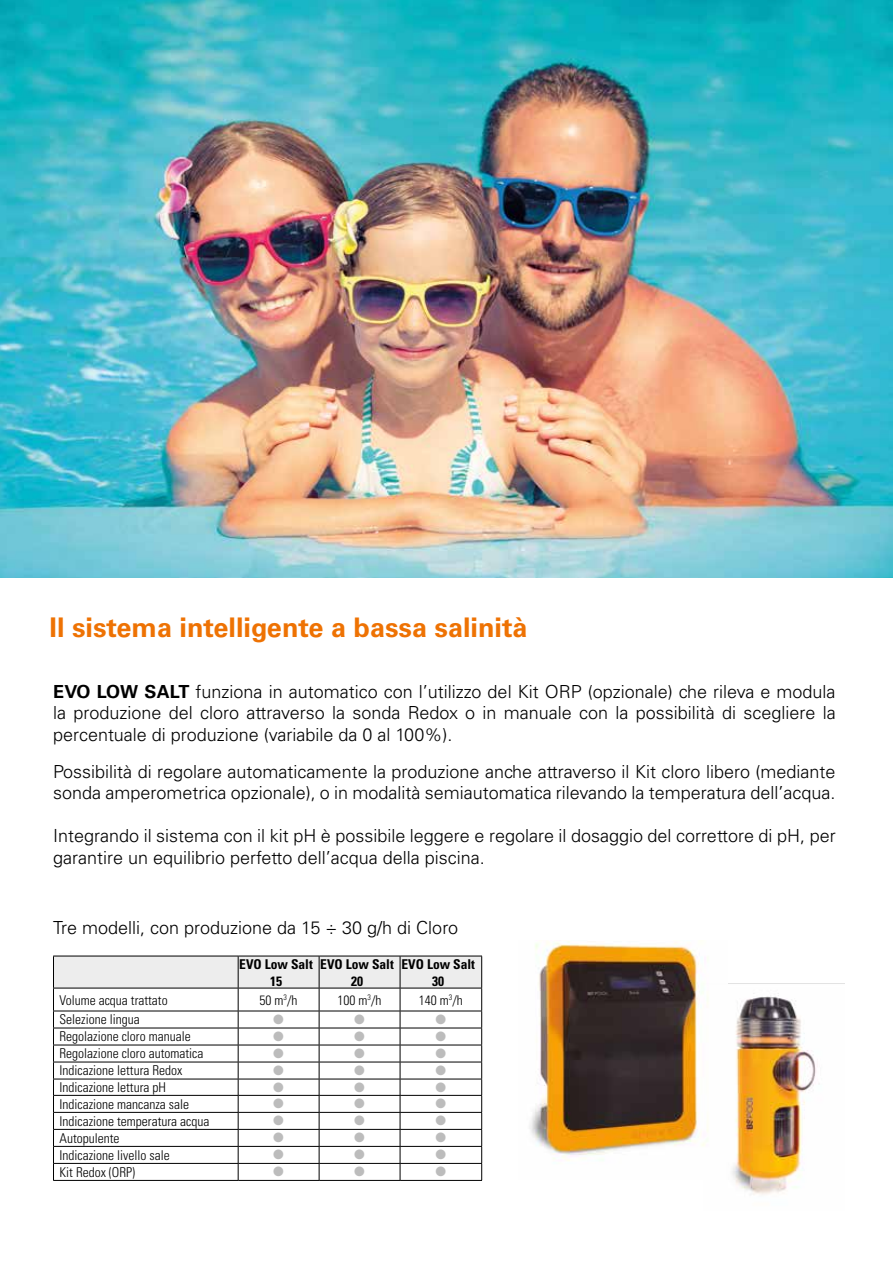
<style>
.page{position:relative;width:893px;height:1263px;background:#fff}
.page>*{position:absolute;margin:0;border:0;box-sizing:border-box;transform-origin:0 0}
.t1{font:700 27px "Univers";color:#ee7203}
.t2{font:300 18px/21.6px "Univers";color:#000}
.t3{font:300 condensed 13.5px "Univers";color:#000}
.t4{font:700 condensed 13.5px/16.2px "Univers";color:#000;text-align:center}
.t5{font:13.5px "Zapf Dingbats ITC";color:#bcbcbc}
.s1{font-weight:700}
</style>
<div class="page">
<img style="left:0;top:0;width:893px;height:578px">
<svg style="left:53px;top:956px;width:429px;height:224px"></svg>
<hr style="left:53px;top:1180px;width:185px;height:1px;background:#000">
<hr style="left:238px;top:1180px;width:81px;height:1px;background:#000">
<hr style="left:319px;top:1180px;width:81px;height:1px;background:#000">
<hr style="left:400px;top:1180px;width:82px;height:1px;background:#000">
<img style="left:728px;top:983px;width:116px;height:212px">
<img style="left:529px;top:941px;width:179px;height:220px">
<h1 class="t1" style="left:49px;top:612px;width:480px">Il sistema intelligente a bassa salinità</h1>
<p class="t2" style="left:53px;top:681px;width:784px;text-align:justify"><span class="s1">EVO LOW SALT</span> funziona in automatico con l’utilizzo del Kit ORP (opzionale) che rileva e modula la produzione del cloro attraverso la sonda Redox o in manuale con la possibilità di scegliere la percentuale di produzione (variabile da 0 al 100%).</p>
<p class="t2" style="left:53px;top:760px;width:784px">Possibilità di regolare automaticamente la produzione anche attraverso il Kit cloro libero (mediante sonda amperometrica opzionale), o in modalità semiautomatica rilevando la temperatura dell’acqua.</p>
<p class="t2" style="left:53px;top:825px;width:784px">Integrando il sistema con il kit pH è possibile leggere e regolare il dosaggio del correttore di pH, per garantire un equilibrio perfetto dell’acqua della piscina.</p>
<p class="t2" style="left:53px;top:917px;width:407px">Tre modelli, con produzione da 15 ÷ 30 g/h di Cloro</p>
<p class="t4" style="left:239px;top:956px;width:75px">EVO Low Salt<br>15</p>
<p class="t4" style="left:320px;top:956px;width:75px">EVO Low Salt<br>20</p>
<p class="t4" style="left:402px;top:956px;width:75px">EVO Low Salt<br>30</p>
<p class="t3" style="left:59px;top:992px;width:110px">Volume acqua trattato</p>
<p class="t3" style="left:260px;top:992px;width:39px">50 m<sup>3</sup>/h</p>
<p class="t3" style="left:338px;top:992px;width:45px">100 m<sup>3</sup>/h</p>
<p class="t3" style="left:419px;top:992px;width:45px">140 m<sup>3</sup>/h</p>
<p class="t3" style="left:60px;top:1011px;width:82px">Selezione lingua</p>
<p class="t5" style="left:273px;top:1013px;width:12px">●</p>
<p class="t5" style="left:354px;top:1013px;width:12px">●</p>
<p class="t5" style="left:436px;top:1013px;width:12px">●</p>
<p class="t3" style="left:60px;top:1028px;width:133px">Regolazione cloro manuale</p>
<p class="t5" style="left:273px;top:1030px;width:12px">●</p>
<p class="t5" style="left:354px;top:1030px;width:12px">●</p>
<p class="t5" style="left:436px;top:1030px;width:12px">●</p>
<p class="t3" style="left:60px;top:1045px;width:145px">Regolazione cloro automatica</p>
<p class="t5" style="left:273px;top:1047px;width:12px">●</p>
<p class="t5" style="left:354px;top:1047px;width:12px">●</p>
<p class="t5" style="left:436px;top:1047px;width:12px">●</p>
<p class="t3" style="left:60px;top:1062px;width:124px">Indicazione lettura Redox</p>
<p class="t5" style="left:273px;top:1064px;width:12px">●</p>
<p class="t5" style="left:354px;top:1064px;width:12px">●</p>
<p class="t5" style="left:436px;top:1064px;width:12px">●</p>
<p class="t3" style="left:60px;top:1079px;width:108px">Indicazione lettura pH</p>
<p class="t5" style="left:273px;top:1081px;width:12px">●</p>
<p class="t5" style="left:354px;top:1081px;width:12px">●</p>
<p class="t5" style="left:436px;top:1081px;width:12px">●</p>
<p class="t3" style="left:60px;top:1096px;width:131px">Indicazione mancanza sale</p>
<p class="t5" style="left:273px;top:1097px;width:12px">●</p>
<p class="t5" style="left:354px;top:1097px;width:12px">●</p>
<p class="t5" style="left:436px;top:1097px;width:12px">●</p>
<p class="t3" style="left:60px;top:1113px;width:151px">Indicazione temperatura acqua</p>
<p class="t5" style="left:273px;top:1114px;width:12px">●</p>
<p class="t5" style="left:354px;top:1114px;width:12px">●</p>
<p class="t5" style="left:436px;top:1114px;width:12px">●</p>
<p class="t3" style="left:60px;top:1130px;width:61px">Autopulente</p>
<p class="t5" style="left:273px;top:1131px;width:12px">●</p>
<p class="t5" style="left:354px;top:1131px;width:12px">●</p>
<p class="t5" style="left:436px;top:1131px;width:12px">●</p>
<p class="t3" style="left:60px;top:1147px;width:112px">Indicazione livello sale</p>
<p class="t5" style="left:273px;top:1148px;width:12px">●</p>
<p class="t5" style="left:354px;top:1148px;width:12px">●</p>
<p class="t5" style="left:436px;top:1148px;width:12px">●</p>
<p class="t3" style="left:60px;top:1164px;width:77px">Kit Redox (ORP)</p>
<p class="t5" style="left:273px;top:1165px;width:12px">●</p>
<p class="t5" style="left:354px;top:1165px;width:12px">●</p>
<p class="t5" style="left:436px;top:1165px;width:12px">●</p>
</div>
